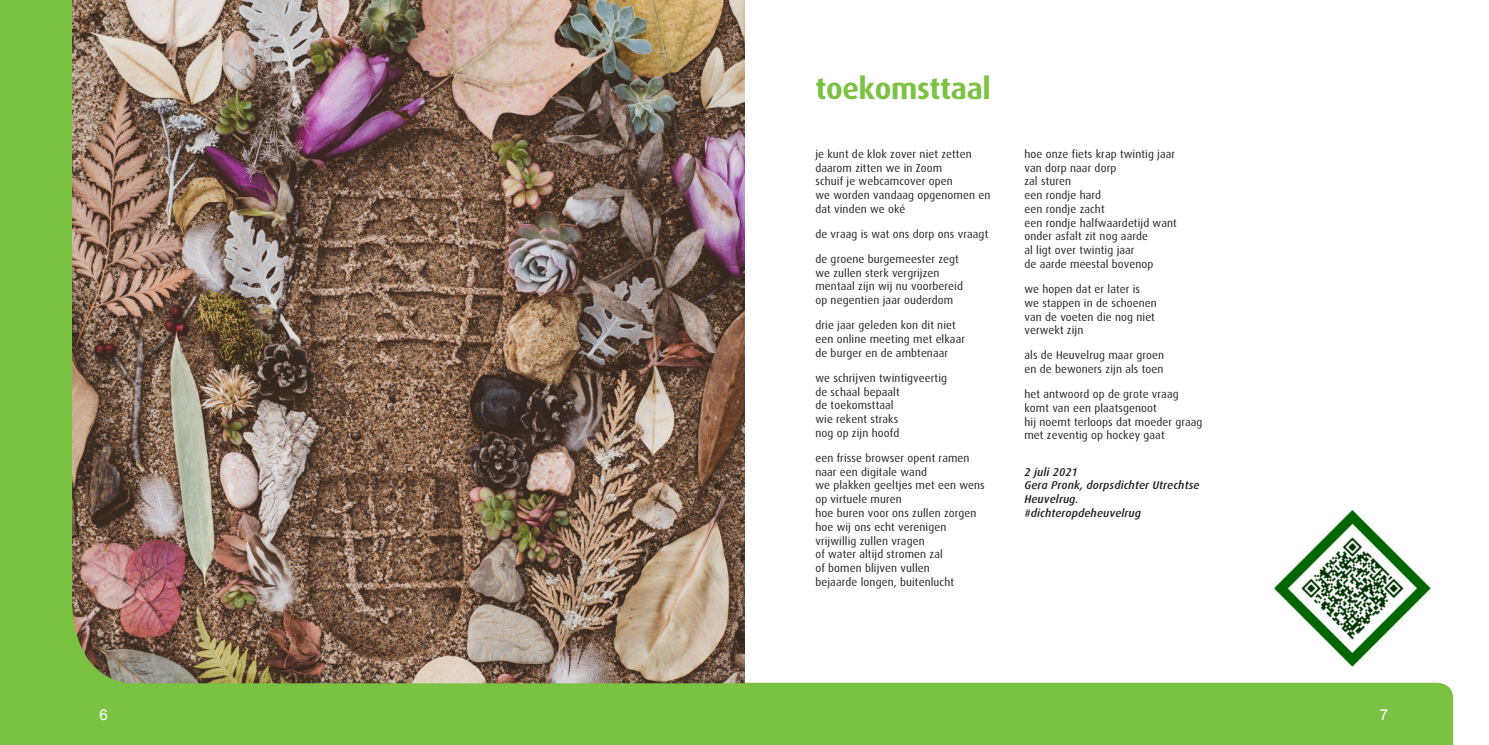
<style>
.page{position:relative;width:1489px;height:745px;background:#fff}
.page>*{position:absolute;margin:0;border:0;box-sizing:border-box;transform-origin:0 0}
.t1{font:700 30px "Dax";letter-spacing:-.01em;color:#7bc142}
.t2{font:15px "Arial";color:#fff}
.t3{font:11.25px/13.8px "Dax";letter-spacing:.01em;color:#231f20}
.t4{font:italic 500 11.25px/13.8px "Dax";letter-spacing:.01em;color:#231f20}
</style>
<div class="page">
<div style="left:744px;top:682px;width:708px;height:62px;background:#7bc142"></div>
<div style="left:0;top:0;width:744px;height:744px;background:#7bc142"></div>
<img style="left:72px;top:0;width:672px;height:683px">
<img style="left:1274px;top:510px;width:155px;height:156px">
<h1 class="t1" style="left:815px;top:75px;width:177px">toekomsttaal</h1>
<p class="t3" style="left:815px;top:148px;width:176px">je kunt de klok zover niet zetten daarom zitten we in Zoom<br>schuif je webcamcover open<br>we worden vandaag opgenomen en dat vinden we oké</p>
<p class="t3" style="left:815px;top:228px;width:174px">de vraag is wat ons dorp ons vraagt</p>
<p class="t3" style="left:815px;top:253px;width:149px">de groene burgemeester zegt we zullen sterk vergrijzen mentaal zijn wij nu voorbereid op negentien jaar ouderdom</p>
<p class="t3" style="left:815px;top:319px;width:151px">drie jaar geleden kon dit niet een online meeting met elkaar de burger en de ambtenaar</p>
<p class="t3" style="left:815px;top:371px;width:133px">we schrijven twintigveertig de schaal bepaalt<br>de toekomsttaal<br>wie rekent straks<br>nog op zijn hoofd</p>
<p class="t3" style="left:815px;top:451px;width:171px">een frisse browser opent ramen naar een digitale wand<br>we plakken geeltjes met een wens op virtuele muren<br>hoe buren voor ons zullen zorgen hoe wij ons echt verenigen vrijwillig zullen vragen<br>of water altijd stromen zal<br>of bomen blijven vullen<br>bejaarde longen, buitenlucht</p>
<p class="t3" style="left:1024px;top:148px;width:154px">hoe onze fiets krap twintig jaar van dorp naar dorp<br>zal sturen<br>een rondje hard<br>een rondje zacht<br>een rondje halfwaardetijd want onder asfalt zit nog aarde<br>al ligt over twintig jaar<br>de aarde meestal bovenop</p>
<p class="t3" style="left:1024px;top:283px;width:134px">we hopen dat er later is we stappen in de schoenen van de voeten die nog niet verwekt zijn</p>
<p class="t3" style="left:1024px;top:349px;width:141px">als de Heuvelrug maar groen en de bewoners zijn als toen</p>
<p class="t3" style="left:1024px;top:388px;width:179px">het antwoord op de grote vraag komt van een plaatsgenoot<br>hij noemt terloops dat moeder graag met zeventig op hockey gaat</p>
<p class="t4" style="left:1024px;top:465px;width:177px">2 juli 2021<br>Gera Pronk, dorpsdichter Utrechtse<br>Heuvelrug.<br>#dichteropdeheuvelrug</p>
<h2 class="t2" style="left:99px;top:708px;width:10px">6</h2>
<h2 class="t2" style="left:1379px;top:708px;width:10px">7</h2>
</div>
